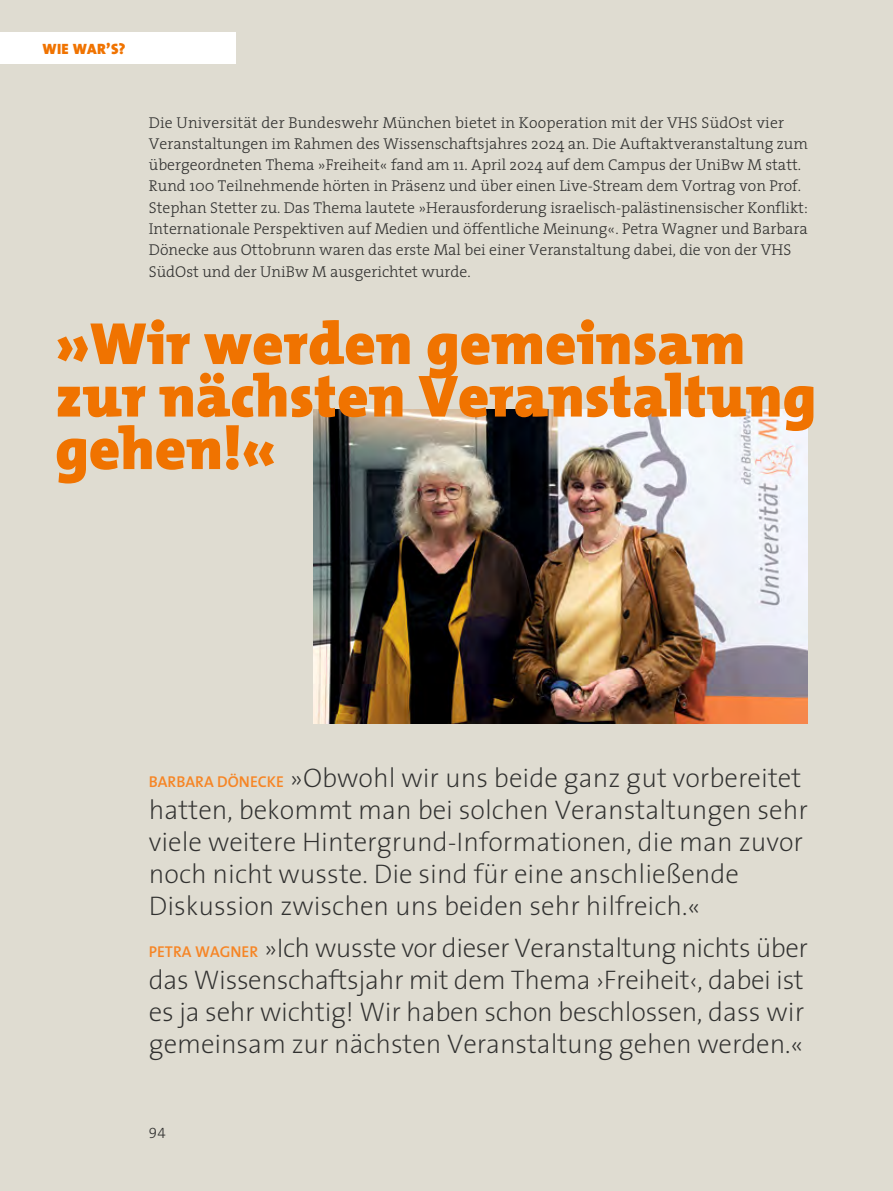
<style>
.page{position:relative;width:893px;height:1191px;background:#dfdcd1}
.page>*{position:absolute;margin:0;border:0;box-sizing:border-box;transform-origin:0 0}
.t1{font:900 60px/105px "The Mix";letter-spacing:.005em;color:#f07300}
.t2{font:200 27px/32px "The Sans";color:#313130}
.t3{font:300 15.75px/21.3px "The Serif";color:#313130}
.t4{font:900 15px "The Sans";letter-spacing:.02em;color:#f07300}
.t5{font:15px "The Sans Light Expert";color:#313130}
.s1{font-weight:600;font-size:15.75px;color:#f68525}
</style>
<div class="page">
<div style="left:0;top:32px;width:235px;height:32px;background:#fff"></div>
<img style="left:314px;top:409px;width:494px;height:314px">
<p class="t4" style="left:43px;top:36px;width:84px">WIE WAR’S?</p>
<p class="t3" style="left:149px;top:111px;width:661px">Die Universität der Bundeswehr München bietet in Kooperation mit der VHS SüdOst vier Veranstaltungen im Rahmen des Wissenschaftsjahres 2024 an. Die Auftaktveranstaltung zum übergeordneten Thema »Freiheit« fand am 11. April 2024 auf dem Campus der UniBw M statt.<br>Rund 100 Teilnehmende hörten in Präsenz und über einen Live-Stream dem Vortrag von Prof.<br>Stephan Stetter zu. Das Thema lautete »Herausforderung israelisch-palästinensischer Konflikt:<br>Internationale Perspektiven auf Medien und öffentliche Meinung«. Petra Wagner und Barbara Dönecke aus Ottobrunn waren das erste Mal bei einer Veranstaltung dabei, die von der VHS SüdOst und der UniBw M ausgerichtet wurde.</p>
<p class="t1" style="left:55px;top:290px;width:691px">»Wir werden gemeinsam gehen!«</p>
<p class="t1" style="left:55px;top:342px;width:762px">zur nächsten Veranstaltung</p>
<p class="t2" style="left:149px;top:761px;width:661px"><span class="s1">BARBARA DÖNECKE</span> »Obwohl wir uns beide ganz gut vorbereitet hatten, bekommt man bei solchen Veranstaltungen sehr viele weitere Hintergrund-Informationen, die man zuvor noch nicht wusste. Die sind für eine anschließende Diskussion zwischen uns beiden sehr hilfreich.«</p>
<p class="t2" style="left:149px;top:931px;width:661px"><span class="s1">PETRA WAGNER</span> »Ich wusste vor dieser Veranstaltung nichts über das Wissenschaftsjahr mit dem Thema ›Freiheit‹, dabei ist es ja sehr wichtig! Wir haben schon beschlossen, dass wir gemeinsam zur nächsten Veranstaltung gehen werden.«</p>
<p class="t5" style="left:149px;top:1121px;width:18px">94</p>
</div>
